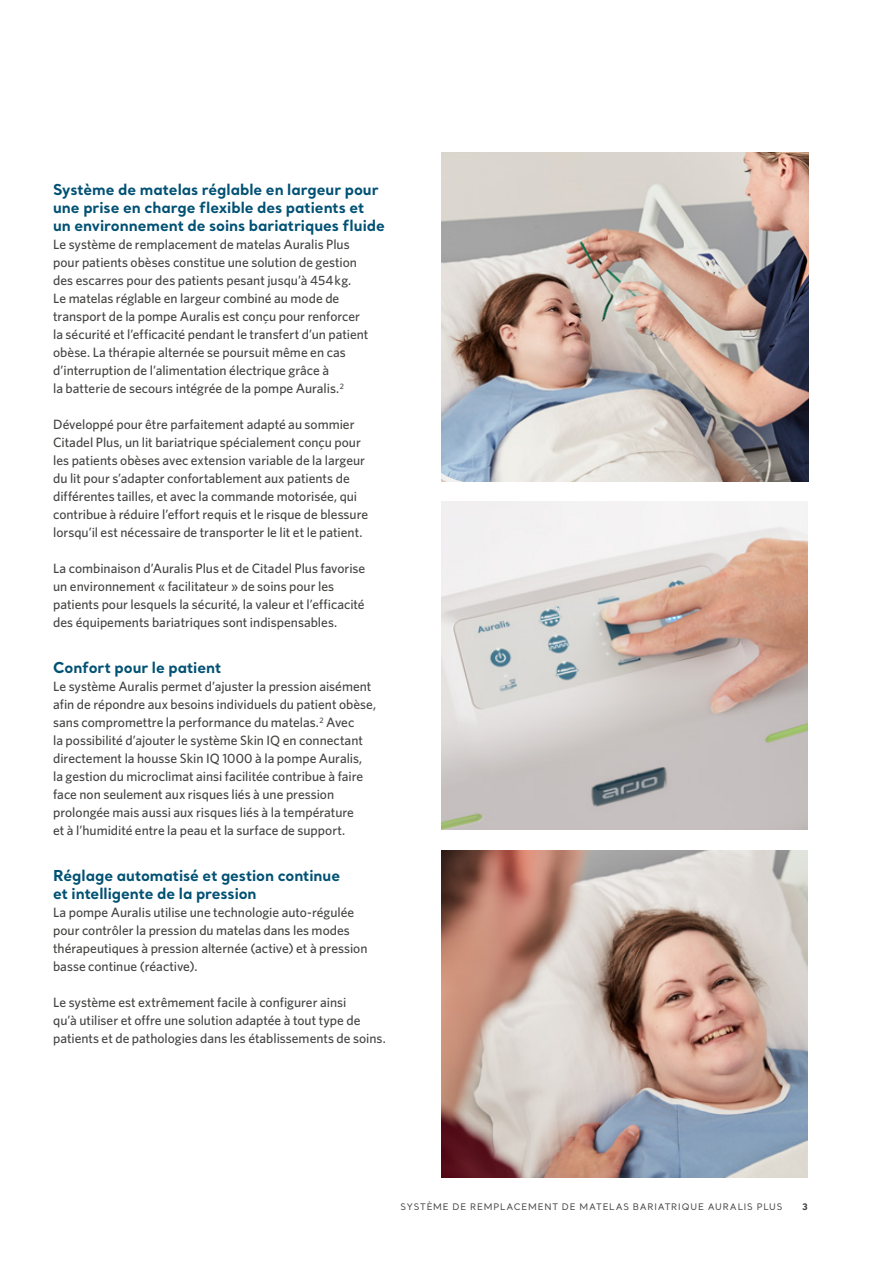
<style>
.page{position:relative;width:893px;height:1263px;background:#fff}
.page>*{position:absolute;margin:0;border:0;box-sizing:border-box;transform-origin:0 0}
.Sub-heading_body_cop{font:700 15px/18px "Santral";letter-spacing:-.005em;color:#015174}
.Sub-heading_body_cop-2{font:500 13.5px/18px "Whitney";color:#434342}
.t1{font:9px "Santral";letter-spacing:.09em;color:#434342}
.t2{font:700 9px "Santral";color:#434342}
</style>
<div class="page">
<img style="left:441px;top:153px;width:368px;height:328px">
<img style="left:441px;top:502px;width:367px;height:327px">
<img style="left:441px;top:850px;width:367px;height:328px">
<p class="Sub-heading_body_cop" style="left:53px;top:180px;width:333px">Système de matelas réglable en largeur pour une prise en charge flexible des patients et un environnement de soins bariatriques fluide</p>
<p class="Sub-heading_body_cop-2" style="left:53px;top:235px;width:317px">Le système de remplacement de matelas Auralis Plus pour patients obèses constitue une solution de gestion des escarres pour des patients pesant jusqu’à 454 kg.<br>Le matelas réglable en largeur combiné au mode de transport de la pompe Auralis est conçu pour renforcer la sécurité et l’efficacité pendant le transfert d’un patient obèse. La thérapie alternée se poursuit même en cas d’interruption de l’alimentation électrique grâce à<br>la batterie de secours intégrée de la pompe Auralis.<sup>2</sup></p>
<p class="Sub-heading_body_cop-2" style="left:53px;top:415px;width:317px">Développé pour être parfaitement adapté au sommier Citadel Plus, un lit bariatrique spécialement conçu pour les patients obèses avec extension variable de la largeur du lit pour s’adapter confortablement aux patients de différentes tailles, et avec la commande motorisée, qui contribue à réduire l’effort requis et le risque de blessure lorsqu’il est nécessaire de transporter le lit et le patient.</p>
<p class="Sub-heading_body_cop-2" style="left:53px;top:559px;width:314px">La combinaison d’Auralis Plus et de Citadel Plus favorise un environnement « facilitateur » de soins pour les patients pour lesquels la sécurité, la valeur et l’efficacité</p>
<p class="Sub-heading_body_cop-2" style="left:53px;top:613px;width:286px">des équipements bariatriques sont indispensables.</p>
<p class="Sub-heading_body_cop" style="left:53px;top:658px;width:170px">Confort pour le patient</p>
<p class="Sub-heading_body_cop-2" style="left:53px;top:677px;width:325px">Le système Auralis permet d’ajuster la pression aisément afin de répondre aux besoins individuels du patient obèse, sans compromettre la performance du matelas.<sup>2</sup> Avec<br>la possibilité d’ajouter le système Skin IQ en connectant directement la housse Skin IQ 1000 à la pompe Auralis,<br>la gestion du microclimat ainsi facilitée contribue à faire face non seulement aux risques liés à une pression prolongée mais aussi aux risques liés à la température<br>et à l’humidité entre la peau et la surface de support.</p>
<p class="Sub-heading_body_cop" style="left:53px;top:865px;width:289px">Réglage automatisé et gestion continue et intelligente de la pression</p>
<p class="Sub-heading_body_cop-2" style="left:53px;top:903px;width:316px">La pompe Auralis utilise une technologie auto-régulée pour contrôler la pression du matelas dans les modes thérapeutiques à pression alternée (active) et à pression basse continue (réactive).</p>
<p class="Sub-heading_body_cop-2" style="left:53px;top:993px;width:334px">Le système est extrêmement facile à configurer ainsi<br>qu’à utiliser et offre une solution adaptée à tout type de patients et de pathologies dans les établissements de soins.</p>
<p class="t1" style="left:401px;top:1201px;width:383px">SYSTÈME DE REMPLACEMENT DE MATELAS BARIATRIQUE AURALIS PLUS</p>
<p class="t2" style="left:802px;top:1200px;width:7px">3</p>
</div>
